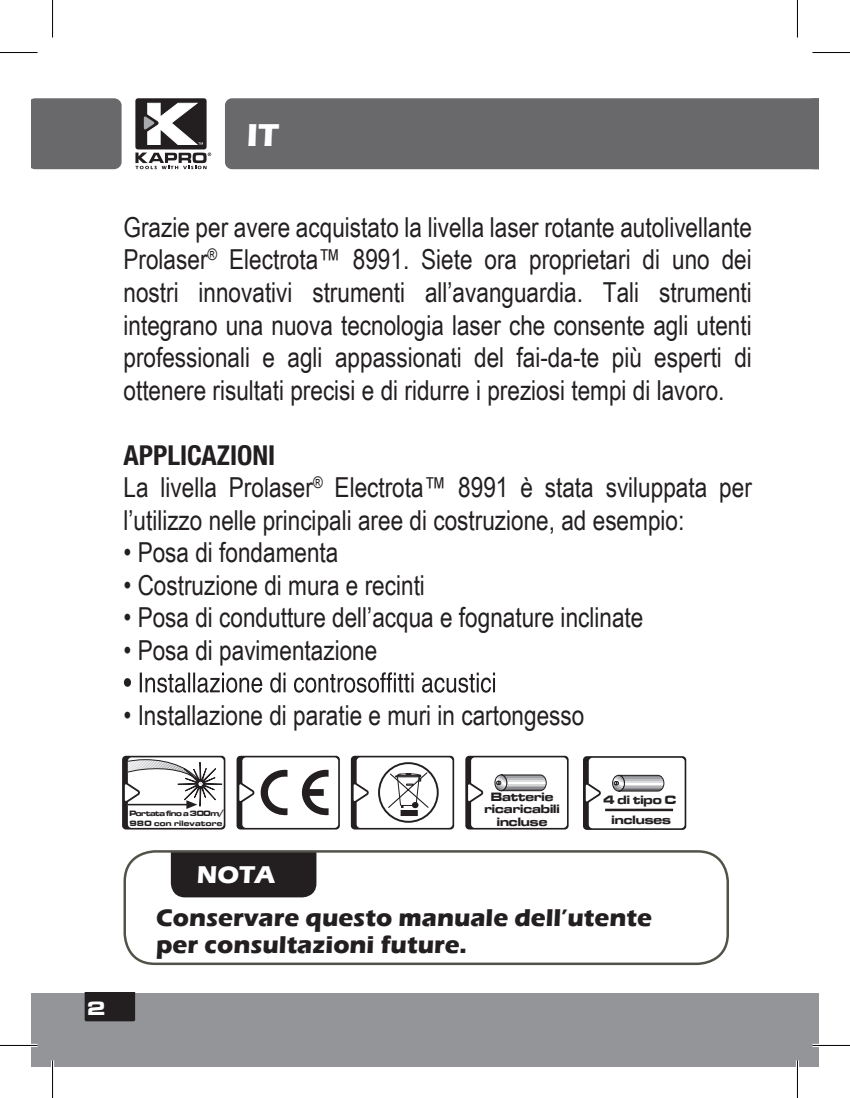
<style>
.page{position:relative;width:850px;height:1098px;background:#fff}
.page>*{position:absolute;margin:0;border:0;box-sizing:border-box;transform-origin:0 0}
.t1{font:700 32.5px "Eras ITC";color:#fff}
.t2{font:27.5px/32.5px "Arial Narrow";color:#231f20;text-align:justify}
.t3{font:700 condensed 27.5px "Helvetica Neue";color:#231f20}
.t4{font:700 25px/27.5px "Eras ITC";color:#231f20}
.t5{font:700 25px "Eras ITC";color:#fff}
.t6{font:20px "Microgramma D Bold Exte";color:#fff}
.t7{font:12.5px/12.5px "Microgramma D Bold Exte";color:#231f20;text-align:center}
.t8{font:8px/10px "Microgramma D Bold Exte";color:#231f20}
</style>
<div class="page">
<div style="left:31px;top:992px;width:787px;height:74px;background:#939598"></div>
<svg style="left:85px;top:992px;width:50px;height:29px"></svg>
<div style="left:135px;top:98px;width:71px;height:51px;background:#231f20;border-radius:3px"></div>
<svg style="left:135px;top:152px;width:76px;height:17px"></svg>
<svg style="left:144px;top:103px;width:59px;height:42px"></svg>
<div style="left:31px;top:98px;width:90px;height:71px;background:#69696c"></div>
<div style="left:225px;top:98px;width:579px;height:71px;background:#69696c"></div>
<svg style="left:804px;top:98px;width:14px;height:71px"></svg>
<svg style="left:124px;top:672px;width:371px;height:20px"></svg>
<div style="left:171px;top:852px;width:145px;height:45px;background:#231f20"></div>
<div style="left:123px;top:849px;width:605px;height:115px;border:2px solid #535249;border-radius:30px"></div>
<svg style="left:236px;top:755px;width:104px;height:74px"></svg>
<div style="left:242px;top:757px;width:96px;height:70px;background:#fff;border-radius:4px"></div>
<svg style="left:122px;top:755px;width:103px;height:74px"></svg>
<svg style="left:122px;top:757px;width:102px;height:70px"></svg>
<svg style="left:350px;top:755px;width:104px;height:74px"></svg>
<div style="left:356px;top:757px;width:96px;height:70px;background:#fff;border-radius:4px"></div>
<svg style="left:350px;top:781px;width:19px;height:22px"></svg>
<svg style="left:387px;top:771px;width:42px;height:47px"></svg>
<div style="left:400px;top:809px;width:17px;height:6px;background:#231f20"></div>
<div style="left:378px;top:762px;width:60px;height:60px;border:2px solid #231f20;border-radius:50%"></div>
<svg style="left:465px;top:755px;width:103px;height:74px"></svg>
<div style="left:471px;top:757px;width:95px;height:70px;background:#fff;border-radius:4px"></div>
<svg style="left:465px;top:781px;width:19px;height:22px"></svg>
<svg style="left:494px;top:774px;width:52px;height:17px"></svg>
<div style="left:129px;top:812px;width:88px;height:14px;background:#fff"></div>
<svg style="left:301px;top:769px;width:27px;height:46px"></svg>
<svg style="left:236px;top:768px;width:51px;height:47px"></svg>
<svg style="left:582px;top:756px;width:104px;height:73px"></svg>
<div style="left:588px;top:757px;width:96px;height:71px;background:#fff;border-radius:4px"></div>
<svg style="left:582px;top:781px;width:19px;height:23px"></svg>
<svg style="left:612px;top:774px;width:52px;height:17px"></svg>
<hr style="left:604px;top:808px;width:68px;height:3px;background:#231f20">
<hr style="left:0;top:1043px;width:37px;height:3px;background:#fff">
<hr style="left:812px;top:1043px;width:37px;height:3px;background:#fff">
<hr style="left:51px;top:1060px;width:3px;height:37px;background:#fff">
<hr style="left:795px;top:1060px;width:3px;height:37px;background:#fff">
<hr style="left:0;top:52px;width:37px;height:1px;background:#000">
<hr style="left:812px;top:52px;width:37px;height:1px;background:#000">
<hr style="left:0;top:1044px;width:37px;height:1px;background:#000">
<hr style="left:812px;top:1044px;width:37px;height:1px;background:#000">
<hr style="left:52px;top:0;width:1px;height:37px;background:#000">
<hr style="left:52px;top:1060px;width:1px;height:37px;background:#000">
<hr style="left:796px;top:0;width:1px;height:37px;background:#000">
<hr style="left:796px;top:1060px;width:1px;height:37px;background:#000">
<p class="t1" style="left:247px;top:117px;width:33px">IT</p>
<p class="t2" style="left:123px;top:210px;width:629px">Grazie per avere acquistato la livella laser rotante autolivellante Prolaser<sup>®</sup> Electrota™ 8991. Siete ora proprietari di uno dei nostri innovativi strumenti all’avanguardia. Tali strumenti integrano una nuova tecnologia laser che consente agli utenti professionali e agli appassionati del fai-da-te più esperti di ottenere risultati precisi e di ridurre i preziosi tempi di lavoro.</p>
<p class="t3" style="left:123px;top:438px;width:153px">APPLICAZIONI</p>
<p class="t2" style="left:123px;top:470px;width:629px">La livella Prolaser<sup>®</sup> Electrota™ 8991 è stata sviluppata per l’utilizzo nelle principali aree di costruzione, ad esempio:</p>
<p class="t2" style="left:123px;top:535px;width:216px">• Posa di fondamenta</p>
<p class="t2" style="left:123px;top:567px;width:303px">• Costruzione di mura e recinti</p>
<p class="t2" style="left:123px;top:600px;width:521px">• Posa di condutture dell’acqua e fognature inclinate</p>
<p class="t2" style="left:123px;top:632px;width:255px">• Posa di pavimentazione</p>
<p class="t2" style="left:123px;top:697px;width:462px">• Installazione di paratie e muri in cartongesso</p>
<p class="t6" style="left:87px;top:994px;width:20px">2</p>
<p class="t8" style="left:129px;top:808px;width:96px">Portata fino a 300m/<br>980 con rilevatore</p>
<p class="t8" style="left:164px;top:813px;width:53px">165'/50m</p>
<p class="t7" style="left:484px;top:789px;width:77px">Batterie ricaricabili incluse</p>
<p class="t7" style="left:603px;top:789px;width:75px;line-height:20px">4 di tipo C incluses</p>
<p class="t5" style="left:197px;top:860px;width:80px">NOTA</p>
<p class="t4" style="left:156px;top:903px;width:497px">Conservare questo manuale dell’utente per consultazioni future.</p>
</div>
